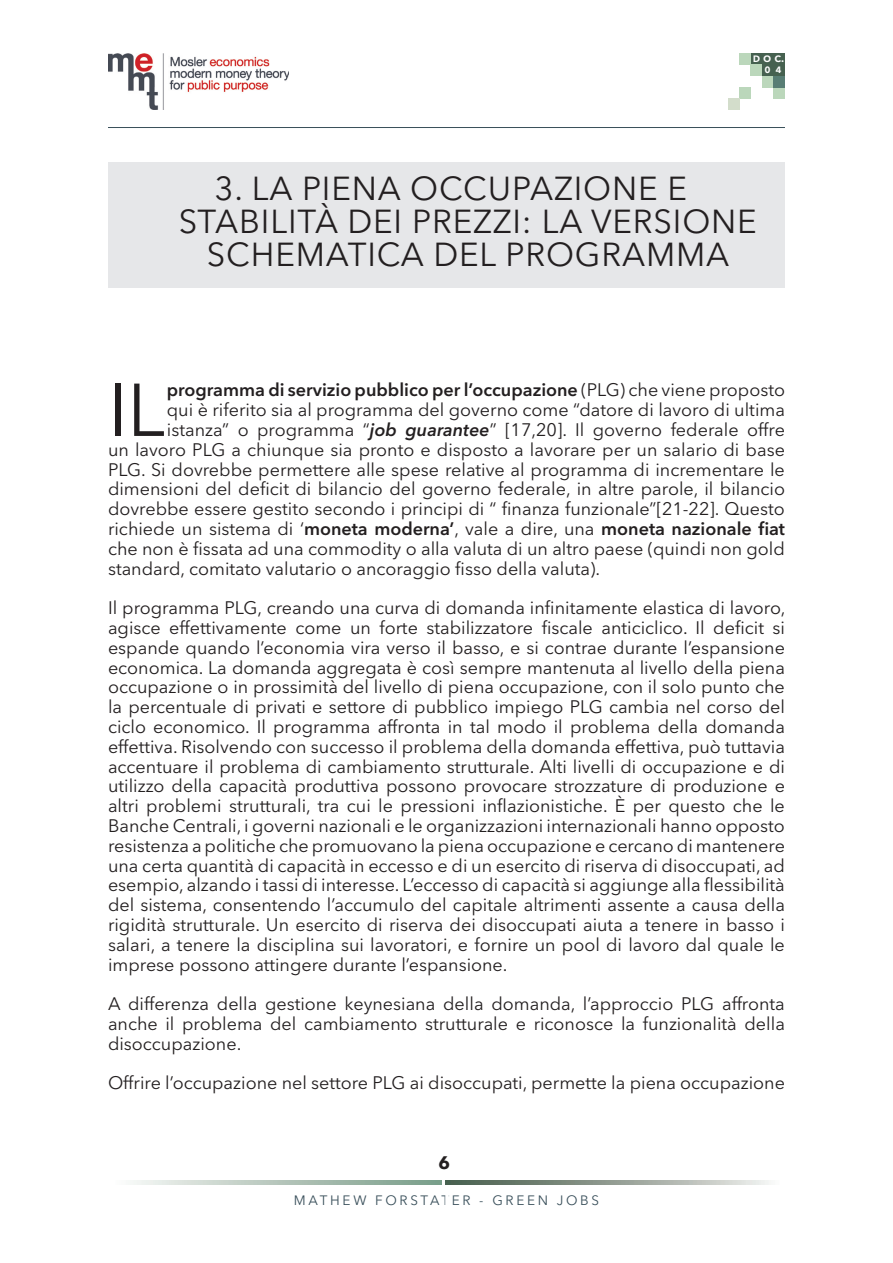
<style>
.page{position:relative;width:893px;height:1263px;background:#fff}
.page>*{position:absolute;margin:0;border:0;box-sizing:border-box;transform-origin:0 0}
.t1{font:73.95px "Avenir Next LT Pro";color:#231f20}
.t2{font:33px "Avenir Next LT Pro";letter-spacing:.025em;color:#231f20}
.t3{font:18px/19.8px "Avenir Next LT Pro";color:#231f20;text-align:justify}
.t4{font:600 18px "Avenir Next LT Pro";color:#231f20}
.t5{font:700 18px "Avenir Next LT Pro";color:#231f20}
.t6{font:13.5px "Avenir Next LT Pro";letter-spacing:.2em;color:#394f5a}
.t7{font:600 12px/10.8px "Avenir Next LT Pro";color:#fff;text-align:right}
.s1{font-weight:400}
.s2{font-weight:600;font-style:italic}
.s3{font-weight:600}
</style>
<div class="page">
<div style="left:762px;top:53px;width:23px;height:23px;background:#466150"></div>
<div style="left:751px;top:53px;width:11px;height:12px;background:#466150"></div>
<div style="left:762px;top:76px;width:11px;height:11px;background:#bbd7bb"></div>
<div style="left:751px;top:65px;width:11px;height:11px;background:#bbd7bb"></div>
<div style="left:773px;top:87px;width:12px;height:12px;background:#bbd7bb"></div>
<div style="left:773px;top:76px;width:12px;height:11px;background:#587d74"></div>
<div style="left:739px;top:53px;width:12px;height:12px;background:#bbd7bb"></div>
<div style="left:739px;top:87px;width:12px;height:12px;background:#bbd7bb"></div>
<div style="left:728px;top:99px;width:11px;height:11px;background:#d3ddcb"></div>
<img style="left:108px;top:53px;width:181px;height:57px">
<hr style="left:108px;top:127px;width:677px;height:1px;background:#394f5a">
<svg style="left:133px;top:1180px;width:308px;height:4px"></svg>
<svg style="left:445px;top:1180px;width:324px;height:4px"></svg>
<div style="left:108px;top:162px;width:677px;height:125px;background:#e6e7e9"></div>
<p class="t7" style="left:753px;top:53px;width:33px">doc.<br>0 4</p>
<h2 class="t2" style="left:214px;top:169px;width:474px">3. LA PIENA OCCUPAZIONE E</h2>
<h2 class="t2" style="left:179px;top:202px;width:580px">STABILITÀ DEI PREZZI: LA VERSIONE</h2>
<h2 class="t2" style="left:207px;top:235px;width:524px">SCHEMATICA DEL PROGRAMMA</h2>
<h1 class="t1" style="left:108px;top:366px;width:58px">IL</h1>
<p class="t4" style="left:167px;top:379px;width:620px">programma di servizio pubblico per l’occupazione <span class="s1">(PLG) che viene proposto</span></p>
<p class="t3" style="left:167px;top:400px;width:620px">qui è riferito sia al programma del governo come “datore di lavoro di ultima</p>
<p class="t3" style="left:167px;top:420px;width:620px">istanza” o programma “<span class="s2">job guarantee</span>” [17,20]. Il governo federale offre</p>
<p class="t3" style="left:108px;top:439px;width:678px">un lavoro PLG a chiunque sia pronto e disposto a lavorare per un salario di base</p>
<p class="t3" style="left:108px;top:459px;width:678px">PLG. Si dovrebbe permettere alle spese relative al programma di incrementare le</p>
<p class="t3" style="left:108px;top:479px;width:678px">dimensioni del deficit di bilancio del governo federale, in altre parole, il bilancio</p>
<p class="t3" style="left:108px;top:499px;width:678px">dovrebbe essere gestito secondo i principi di “ finanza funzionale”[21-22]. Questo</p>
<p class="t3" style="left:108px;top:519px;width:678px">richiede un sistema di ‘<span class="s3">moneta moderna’</span>, vale a dire, una <span class="s3">moneta nazionale fiat</span></p>
<p class="t3" style="left:108px;top:538px;width:678px">che non è fissata ad una commodity o alla valuta di un altro paese (quindi non gold</p>
<p class="t3" style="left:108px;top:558px;width:494px">standard, comitato valutario o ancoraggio fisso della valuta).</p>
<p class="t3" style="left:108px;top:598px;width:679px">Il programma PLG, creando una curva di domanda infinitamente elastica di lavoro, agisce effettivamente come un forte stabilizzatore fiscale anticiclico. Il deficit si espande quando l’economia vira verso il basso, e si contrae durante l’espansione economica. La domanda aggregata è così sempre mantenuta al livello della piena occupazione o in prossimità del livello di piena occupazione, con il solo punto che la percentuale di privati e settore di pubblico impiego PLG cambia nel corso del ciclo economico. Il programma affronta in tal modo il problema della domanda effettiva. Risolvendo con successo il problema della domanda effettiva, può tuttavia accentuare il problema di cambiamento strutturale. Alti livelli di occupazione e di utilizzo della capacità produttiva possono provocare strozzature di produzione e altri problemi strutturali, tra cui le pressioni inflazionistiche. È per questo che le Banche Centrali, i governi nazionali e le organizzazioni internazionali hanno opposto resistenza a politiche che promuovano la piena occupazione e cercano di mantenere una certa quantità di capacità in eccesso e di un esercito di riserva di disoccupati, ad esempio, alzando i tassi di interesse. L’eccesso di capacità si aggiunge alla flessibilità del sistema, consentendo l’accumulo del capitale altrimenti assente a causa della rigidità strutturale. Un esercito di riserva dei disoccupati aiuta a tenere in basso i salari, a tenere la disciplina sui lavoratori, e fornire un pool di lavoro dal quale le imprese possono attingere durante l’espansione.</p>
<p class="t3" style="left:108px;top:994px;width:678px">A differenza della gestione keynesiana della domanda, l’approccio PLG affronta anche il problema del cambiamento strutturale e riconosce la funzionalità della disoccupazione.</p>
<p class="t3" style="left:108px;top:1073px;width:678px">Offrire l’occupazione nel settore PLG ai disoccupati, permette la piena occupazione</p>
<p class="t5" style="left:438px;top:1151px;width:13px">6</p>
<p class="t6" style="left:294px;top:1192px;width:307px">MATHEW FORSTATER - GREEN JOBS</p>
</div>
